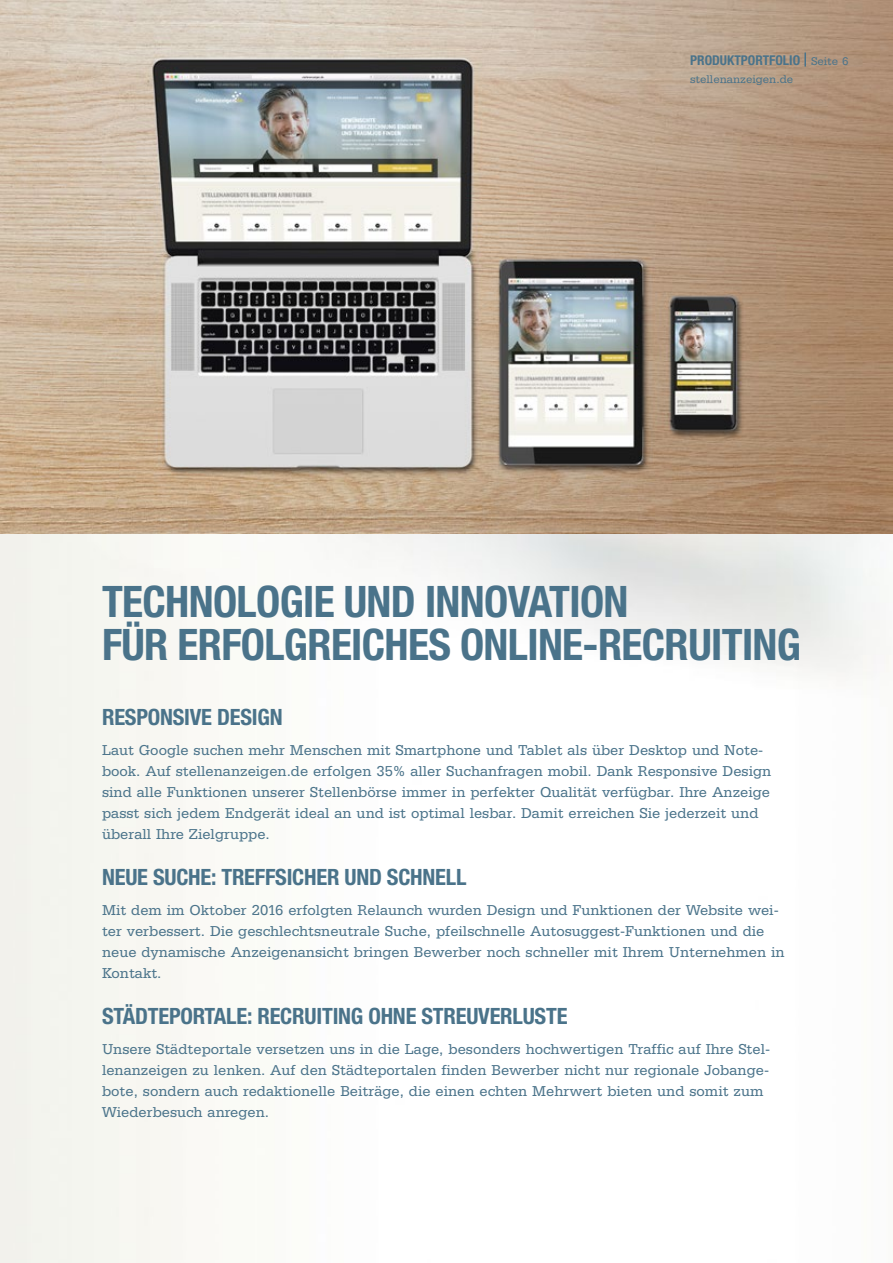
<style>
.page{position:relative;width:893px;height:1263px;background:#fff}
.page>*{position:absolute;margin:0;border:0;box-sizing:border-box;transform-origin:0 0}
.t1{font:700 condensed 43.5px/43.5px "Helvetica Neue LT Std";letter-spacing:-.015em;color:#4a738a}
.t2{font:700 condensed 22.5px "Helvetica Neue LT Std";letter-spacing:-.01em;color:#4a738a}
.t3{font:13.5px/21px "Serifa SBOP";color:#4a738a}
.t4{font:700 condensed 13.5px "Helvetica Neue LT Std";color:#4a738a}
.t5{font:12px "Serifa LT";color:#4a738a}
.t6{font:10.5px "Serifa SBOP";color:#4a738a}
.s1{font-family:"Serifa SBOP";font-weight:400;font-stretch:normal;font-size:10.5px}
</style>
<div class="page">
<img style="left:0;top:533px;width:893px;height:730px">
<img style="left:0;top:0;width:893px;height:533px">
<svg style="left:804px;top:53px;width:2px;height:14px"></svg>
<p class="t4" style="left:690px;top:52px;width:160px">PRODUKTPORTFOLIO <span class="s1">Seite 6</span></p>
<p class="t6" style="left:690px;top:73px;width:105px">stellenanzeigen.de</p>
<p class="t5" style="left:811px;top:54px;width:40px">Seite 6</p>
<p class="t5" style="left:690px;top:72px;width:108px">stellenanzeigen.de</p>
<h1 class="t1" style="left:102px;top:579px;width:701px">TECHNOLOGIE UND INNOVATION<br>FÜR ERFOLGREICHES ONLINE-RECRUITING</h1>
<h2 class="t2" style="left:102px;top:704px;width:182px">RESPONSIVE DESIGN</h2>
<p class="t3" style="left:102px;top:739px;width:671px">Laut Google suchen mehr Menschen mit Smartphone und Tablet als über Desktop und Note&shy;book. Auf stellenanzeigen.de erfolgen 35% aller Suchanfragen mobil. Dank Responsive Design sind alle Funktionen unserer Stellenbörse immer in perfekter Qualität verfügbar. Ihre Anzeige passt sich jedem Endgerät ideal an und ist optimal lesbar. Damit erreichen Sie jederzeit und überall Ihre Zielgruppe.</p>
<h2 class="t2" style="left:102px;top:864px;width:366px">NEUE SUCHE: TREFFSICHER UND SCHNELL</h2>
<p class="t3" style="left:102px;top:899px;width:684px">Mit dem im Oktober 2016 erfolgten Relaunch wurden Design und Funktionen der Website wei&shy;ter verbessert. Die geschlechtsneutrale Suche, pfeilschnelle Autosuggest-Funktionen und die neue dynamische Anzeigenansicht bringen Bewerber noch schneller mit Ihrem Unternehmen in Kontakt.</p>
<h2 class="t2" style="left:102px;top:1003px;width:467px">STÄDTEPORTALE: RECRUITING OHNE STREUVERLUSTE</h2>
<p class="t3" style="left:102px;top:1038px;width:670px">Unsere Städteportale versetzen uns in die Lage, besonders hochwertigen Traffic auf Ihre Stel&shy;lenanzeigen zu lenken. Auf den Städteportalen finden Bewerber nicht nur regionale Jobange&shy;bote, sondern auch redaktionelle Beiträge, die einen echten Mehrwert bieten und somit zum Wiederbesuch anregen.</p>
</div>
